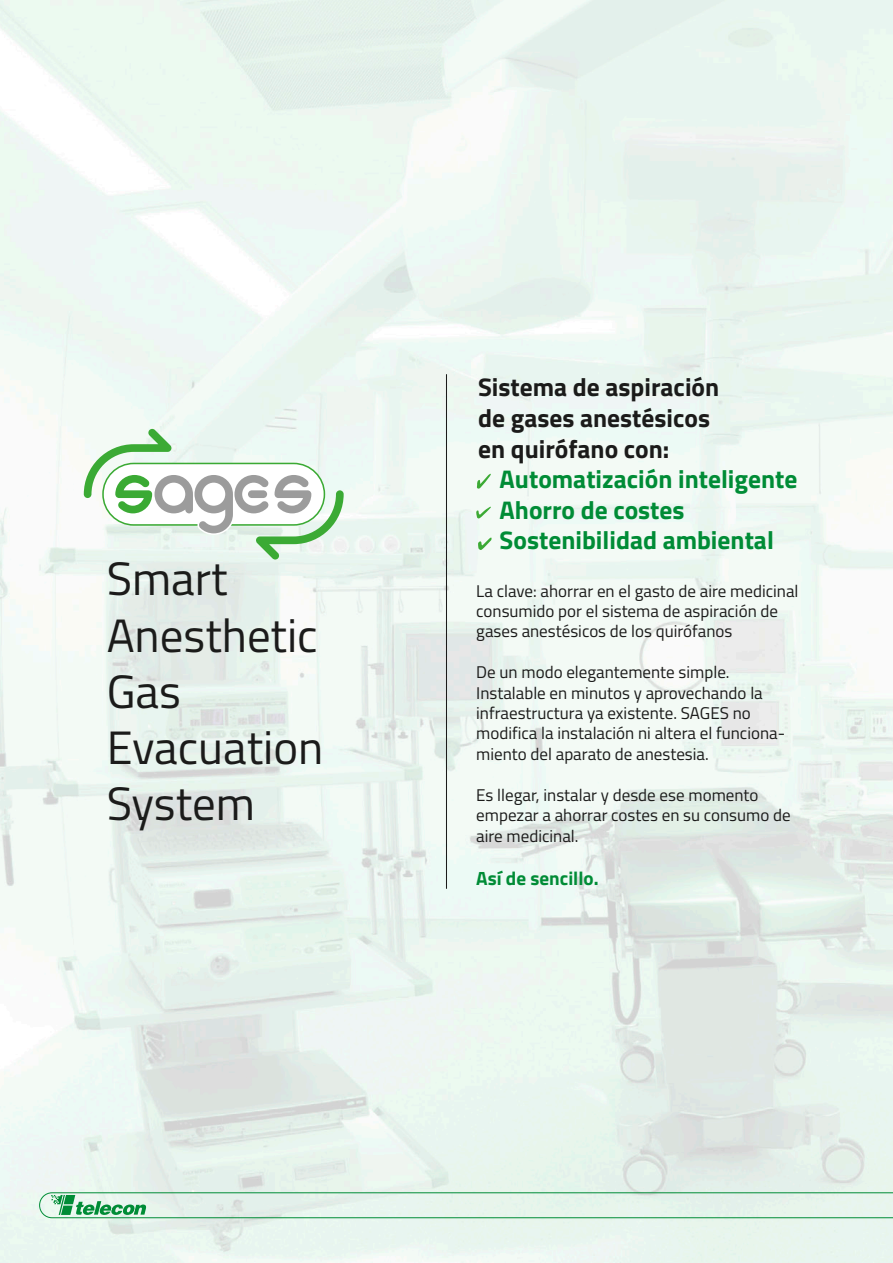
<style>
.page{position:relative;width:893px;height:1263px;background:#fff}
.page>*{position:absolute;margin:0;border:0;box-sizing:border-box;transform-origin:0 0}
.t1{font:46.95px/56.2px "Titillium";color:#1b1b1a}
.t2{font:700 25.5px/30.6px "Titillium";color:#008c36}
.t3{font:700 25.5px/30.6px "Titillium";color:#1b1b1a}
.t4{font:700 19.2px "Titillium";color:#008c36}
.t5{font:16.95px/20.4px "Titillium";color:#1b1b1a}
</style>
<div class="page">
<img style="left:1px;top:0;width:892px;height:1263px">
<svg style="left:39px;top:1192px;width:854px;height:26px;background:#cee8d9"></svg>
<hr style="left:446px;top:374px;width:1px;height:515px;background:#1b1b1a">
<svg style="left:84px;top:428px;width:260px;height:131px"></svg>
<svg style="left:478px;top:538px;width:14px;height:12px"></svg>
<svg style="left:476px;top:506px;width:15px;height:14px"></svg>
<svg style="left:477px;top:474px;width:14px;height:15px"></svg>
<h1 class="t1" style="left:107px;top:548px;width:218px">Smart<br>Anesthetic<br>Gas<br>Evacuation<br>System</h1>
<h2 class="t3" style="left:478px;top:371px;width:243px">Sistema de aspiración de gases anestésicos en quirófano con:</h2>
<h2 class="t2" style="left:500px;top:463px;width:300px">Automatización inteligente<br>Ahorro de costes<br>Sostenibilidad ambiental</h2>
<p class="t5" style="left:476px;top:580px;width:324px">La clave: ahorrar en el gasto de aire medicinal consumido por el sistema de aspiración de gases anestésicos de los quirófanos</p>
<p class="t5" style="left:476px;top:661px;width:310px">De un modo elegantemente simple.<br>Instalable en minutos y aprovechando la infraestructura ya existente. SAGES no modifica la instalación ni altera el funciona&shy;miento del aparato de anestesia.</p>
<p class="t5" style="left:476px;top:784px;width:316px">Es llegar, instalar y desde ese momento empezar a ahorrar costes en su consumo de aire medicinal.</p>
<p class="t4" style="left:476px;top:863px;width:124px">Así de sencillo.</p>
</div>
